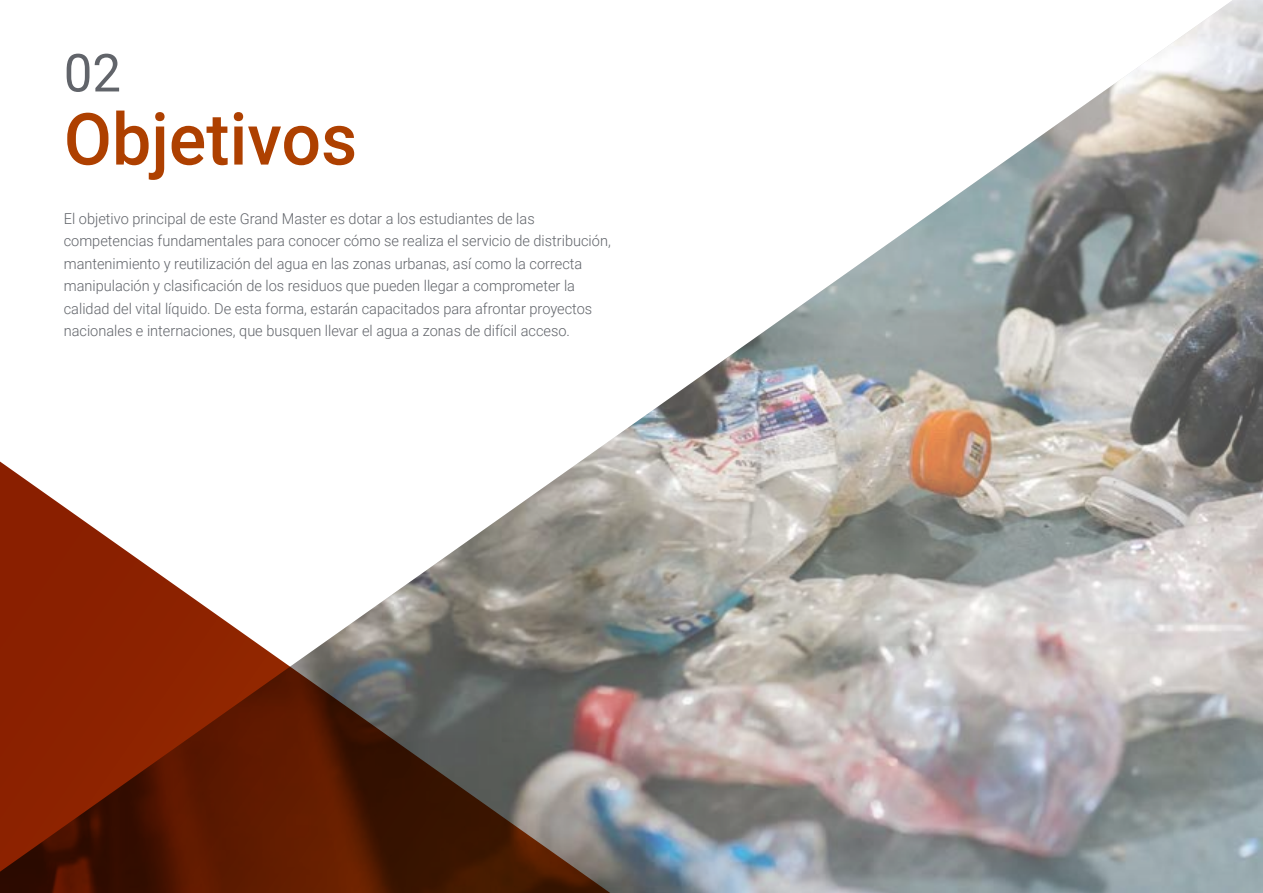
<style>
.page{position:relative;width:1263px;height:893px;background:#fff}
.page>*{position:absolute;margin:0;border:0;box-sizing:border-box;transform-origin:0 0}
.t1{font:500 72px "Roboto";color:#ae4000}
.t2{font:52.5px "Roboto";color:#61646a}
.t3{font:300 15px/22.5px "Roboto";color:#61646a}
</style>
<div class="page">
<img style="left:602px;top:0;width:661px;height:893px">
<svg style="left:0;top:446px;width:640px;height:447px"></svg>
<h2 class="t2" style="left:64px;top:36px;width:59px">02</h2>
<h1 class="t1" style="left:64px;top:89px;width:295px">Objetivos</h1>
<p class="t3" style="left:64px;top:207px;width:548px">El objetivo principal de este Grand Master es dotar a los estudiantes de las competencias fundamentales para conocer cómo se realiza el servicio de distribución, mantenimiento y reutilización del agua en las zonas urbanas, así como la correcta manipulación y clasificación de los residuos que pueden llegar a comprometer la calidad del vital líquido. De esta forma, estarán capacitados para afrontar proyectos nacionales e internaciones, que busquen llevar el agua a zonas de difícil acceso.</p>
</div>
